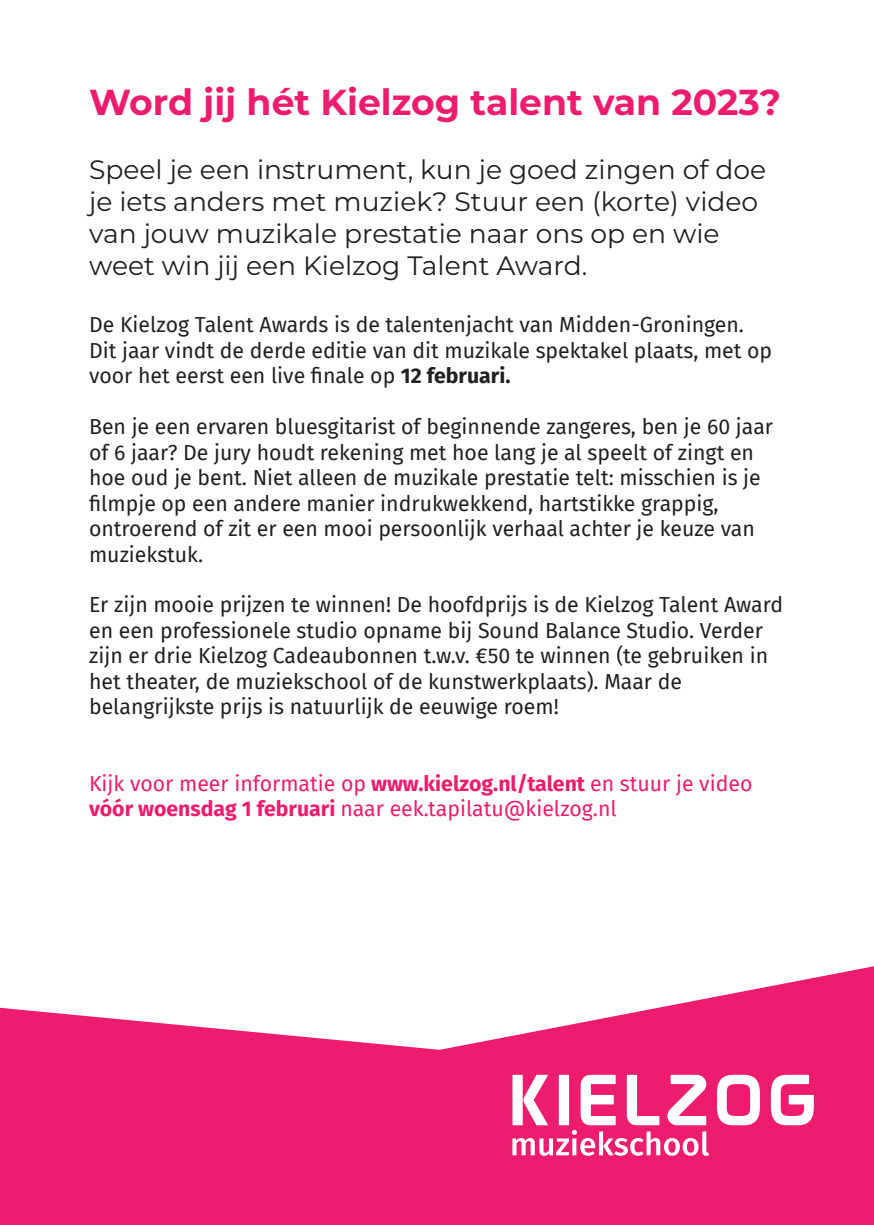
<style>
.page{position:relative;width:874px;height:1225px;background:#fff}
.page>*{position:absolute;margin:0;border:0;box-sizing:border-box;transform-origin:0 0}
.t1{font:700 36.2px "Montserrat";color:#ed1c6e}
.t2{font:26.6px/31.8px "Montserrat";color:#231f20}
.t3{font:21.2px/25.4px "Fira Sans";color:#231f20}
.t4{font:21.2px/25.4px "Fira Sans";color:#ed1c6e}
.s1{font-weight:700}
</style>
<div class="page">
<svg style="left:0;top:966px;width:873px;height:259px"></svg>
<svg style="left:716px;top:1074px;width:43px;height:51px"></svg>
<svg style="left:770px;top:1074px;width:43px;height:51px"></svg>
<svg style="left:512px;top:1074px;width:196px;height:81px"></svg>
<p class="t1" style="left:89px;top:78px;width:693px">Word jij hét Kielzog talent van 2023?</p>
<p class="t2" style="left:89px;top:153px;width:678px">Speel je een instrument, kun je goed zingen of doe je iets anders met muziek? Stuur een (korte) video van jouw muzikale prestatie naar ons op en wie weet win jij een Kielzog Talent Award.</p>
<p class="t3" style="left:89px;top:311px;width:684px">De Kielzog Talent Awards is de talentenjacht van Midden-Groningen.<br>Dit jaar vindt de derde editie van dit muzikale spektakel plaats, met op voor het eerst een live finale op <span class="s1">12 februari.</span></p>
<p class="t3" style="left:89px;top:413px;width:685px">Ben je een ervaren bluesgitarist of beginnende zangeres, ben je 60 jaar of 6 jaar? De jury houdt rekening met hoe lang je al speelt of zingt en hoe oud je bent. Niet alleen de muzikale prestatie telt: misschien is je filmpje op een andere manier indrukwekkend, hartstikke grappig,</p>
<p class="t3" style="left:89px;top:515px;width:667px">ontroerend of zit er een mooi persoonlijk verhaal achter je keuze van muziekstuk.</p>
<p class="t3" style="left:89px;top:592px;width:695px">Er zijn mooie prijzen te winnen! De hoofdprijs is de Kielzog Talent Award en een professionele studio opname bij Sound Balance Studio. Verder zijn er drie Kielzog Cadeaubonnen t.w.v. €50 te winnen (te gebruiken in het theater, de muziekschool of de kunstwerkplaats). Maar de</p>
<p class="t3" style="left:89px;top:694px;width:471px">belangrijkste prijs is natuurlijk de eeuwige roem!</p>
<p class="t4" style="left:89px;top:770px;width:664px">Kijk voor meer informatie op <span class="s1">www.kielzog.nl/talent</span> en stuur je video <span class="s1">vóór woensdag 1 februari</span> naar eek.tapilatu@kielzog.nl</p>
</div>
